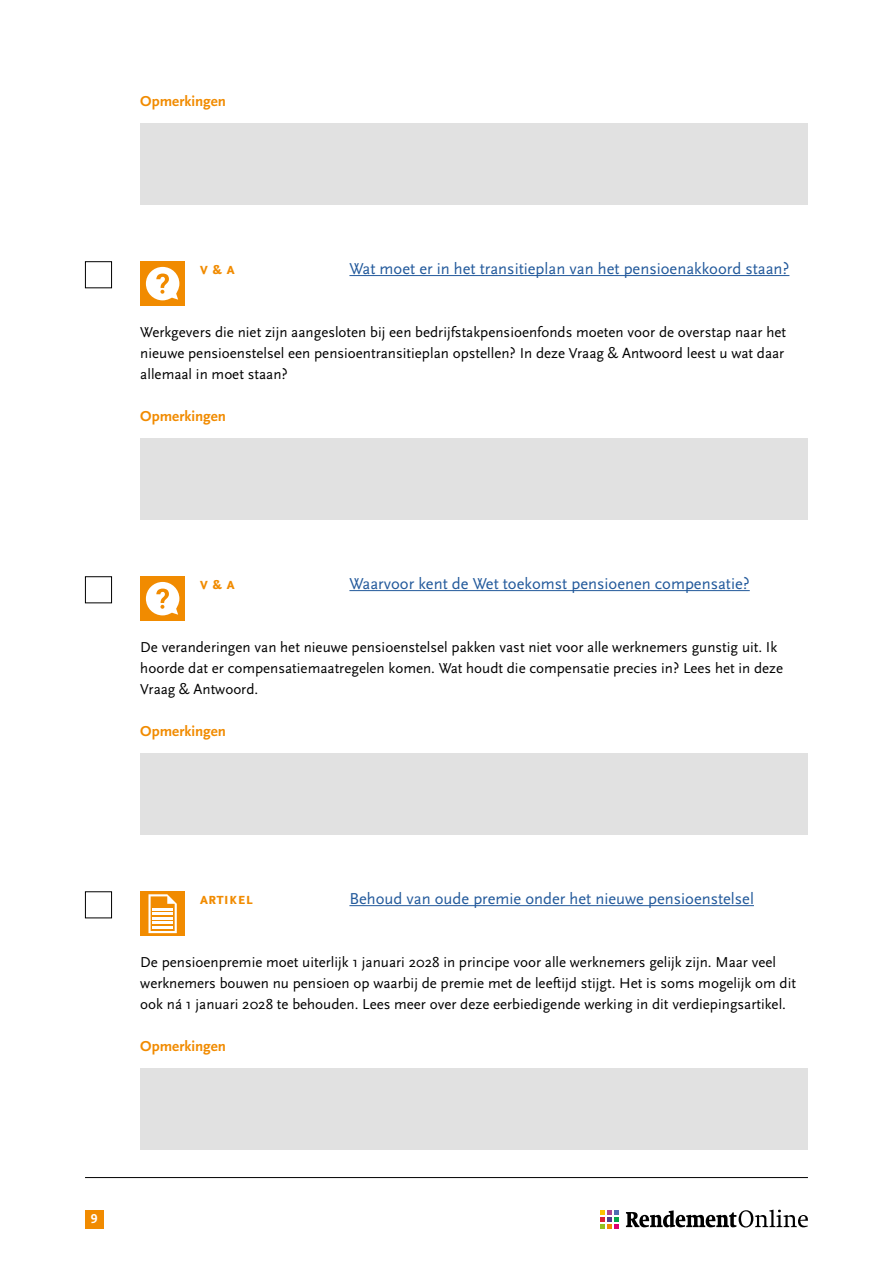
<style>
.page{position:relative;width:893px;height:1263px;background:#fff}
.page>*{position:absolute;margin:0;border:0;box-sizing:border-box;transform-origin:0 0}
.t1{font:16.5px "Scala Sans OT";color:#22599b}
.t2{font:700 16.5px "Scala Sans OT";color:#f18b00}
.t3{font:15px/21px "Scala Sans OT";color:#000}
.t4{font:700 15px "Scala Sans OT";color:#f18b00}
.t5{font:700 13.5px "Scala Sans OT";color:#fff}
</style>
<div class="page">
<hr style="left:85px;top:1177px;width:723px;height:1px;background:#000">
<div style="left:85px;top:1210px;width:18px;height:18px;background:#f18b00"></div>
<svg style="left:626px;top:1209px;width:182px;height:18px"></svg>
<svg style="left:601px;top:1210px;width:18px;height:19px"></svg>
<hr style="left:349px;top:275px;width:440px;height:1px;background:#22599b">
<hr style="left:349px;top:590px;width:401px;height:1px;background:#22599b">
<hr style="left:349px;top:905px;width:405px;height:1px;background:#22599b">
<div style="left:140px;top:123px;width:668px;height:81px;background:#e1e1e1"></div>
<div style="left:140px;top:438px;width:668px;height:81px;background:#e1e1e1"></div>
<div style="left:140px;top:753px;width:668px;height:81px;background:#e1e1e1"></div>
<div style="left:140px;top:1068px;width:668px;height:81px;background:#e1e1e1"></div>
<div style="left:85px;top:261px;width:27px;height:27px;border:1px solid #000"></div>
<div style="left:140px;top:261px;width:45px;height:45px;background:#f18b00"></div>
<svg style="left:146px;top:267px;width:33px;height:33px"></svg>
<div style="left:85px;top:576px;width:27px;height:27px;border:1px solid #000"></div>
<div style="left:140px;top:576px;width:45px;height:45px;background:#f18b00"></div>
<svg style="left:146px;top:582px;width:33px;height:33px"></svg>
<div style="left:85px;top:891px;width:27px;height:27px;border:1px solid #000"></div>
<div style="left:140px;top:891px;width:45px;height:45px;background:#f18b00"></div>
<svg style="left:148px;top:894px;width:29px;height:39px"></svg>
<hr style="left:153px;top:922px;width:20px;height:2px;background:#fff">
<hr style="left:153px;top:913px;width:20px;height:2px;background:#fff">
<hr style="left:153px;top:917px;width:20px;height:2px;background:#fff">
<hr style="left:153px;top:908px;width:20px;height:2px;background:#fff">
<hr style="left:153px;top:926px;width:20px;height:3px;background:#fff">
<p class="t4" style="left:140px;top:93px;width:87px">Opmerkingen</p>
<p class="t2" style="left:200px;top:259px;width:37px">V &amp; A</p>
<p class="t1" style="left:349px;top:260px;width:441px">Wat moet er in het transitieplan van het pensioenakkoord staan?</p>
<p class="t3" style="left:140px;top:322px;width:647px;text-align:justify">Werkgevers die niet zijn aangesloten bij een bedrijfstakpensioenfonds moeten voor de overstap naar het nieuwe pensioenstelsel een pensioentransitieplan opstellen? In deze Vraag &amp; Antwoord leest u wat daar allemaal in moet staan?</p>
<p class="t4" style="left:140px;top:408px;width:87px">Opmerkingen</p>
<p class="t2" style="left:200px;top:574px;width:37px">V &amp; A</p>
<p class="t1" style="left:349px;top:575px;width:402px">Waarvoor kent de Wet toekomst pensioenen compensatie?</p>
<p class="t3" style="left:140px;top:637px;width:644px">De veranderingen van het nieuwe pensioenstelsel pakken vast niet voor alle werknemers gunstig uit. Ik hoorde dat er compensatiemaatregelen komen. Wat houdt die compensatie precies in? Lees het in deze<br>Vraag &amp; Antwoord.</p>
<p class="t4" style="left:140px;top:723px;width:87px">Opmerkingen</p>
<p class="t2" style="left:200px;top:889px;width:55px">ARTIKEL</p>
<p class="t1" style="left:349px;top:890px;width:406px">Behoud van oude premie onder het nieuwe pensioenstelsel</p>
<p class="t3" style="left:140px;top:952px;width:657px">De pensioenpremie moet uiterlijk 1 januari 2028 in principe voor alle werknemers gelijk zijn. Maar veel werknemers bouwen nu pensioen op waarbij de premie met de leeftijd stijgt. Het is soms mogelijk om dit ook ná 1 januari 2028 te behouden. Lees meer over deze eerbiedigende werking in dit verdiepingsartikel.</p>
<p class="t4" style="left:140px;top:1038px;width:87px">Opmerkingen</p>
<p class="t5" style="left:91px;top:1211px;width:8px">9</p>
</div>
